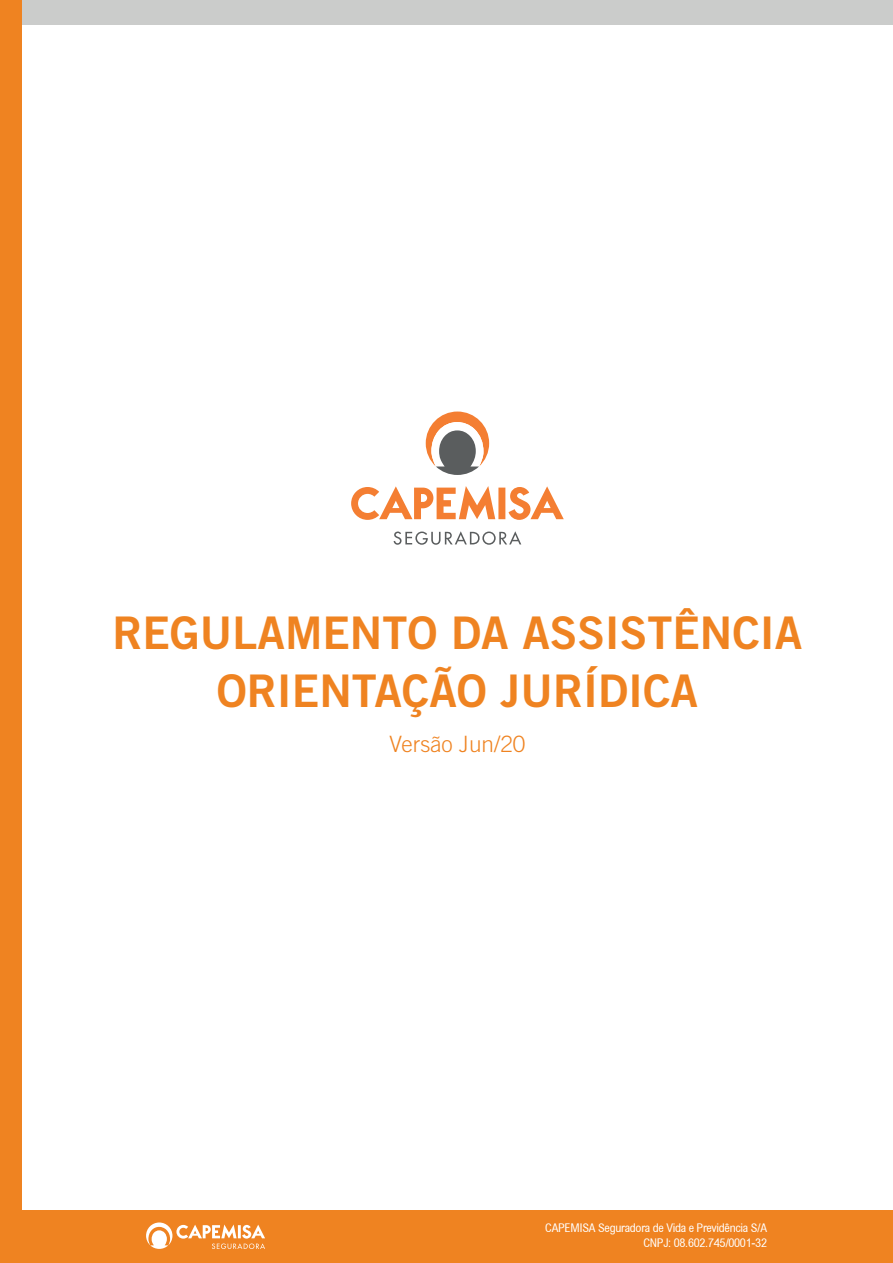
<style>
.page{position:relative;width:893px;height:1263px;background:#fff}
.page>*{position:absolute;margin:0;border:0;box-sizing:border-box;transform-origin:0 0}
.t1{font:45px/58.5px "Trade Gothic LT Std Bd 2";color:#ef8321;text-align:center}
.t2{font:300 22.5px "Trade Gothic LT Std";color:#ef8321}
.t3{font:condensed 12px/15px "Arial";letter-spacing:-.02em;color:#fff;text-align:right}
</style>
<div class="page">
<svg style="left:351px;top:486px;width:213px;height:34px"></svg>
<svg style="left:426px;top:411px;width:63px;height:64px"></svg>
<svg style="left:394px;top:531px;width:127px;height:14px"></svg>
<div style="left:0;top:1210px;width:893px;height:53px;background:#ef8321"></div>
<div style="left:0;top:0;width:893px;height:24px;background:#cbcccb"></div>
<div style="left:0;top:0;width:22px;height:1263px;background:#ef8321"></div>
<svg style="left:146px;top:1222px;width:119px;height:27px"></svg>
<h1 class="t1" style="left:112px;top:602px;width:691px">REGULAMENTO DA ASSISTÊNCIA<br>ORIENTAÇÃO JURÍDICA</h1>
<h2 class="t2" style="left:389px;top:731px;width:137px">Versão Jun/20</h2>
<p class="t3" style="left:545px;top:1220px;width:223px">CAPEMISA Seguradora de Vida e Previdência S/A<br>CNPJ: 08.602.745/0001-32</p>
</div>
